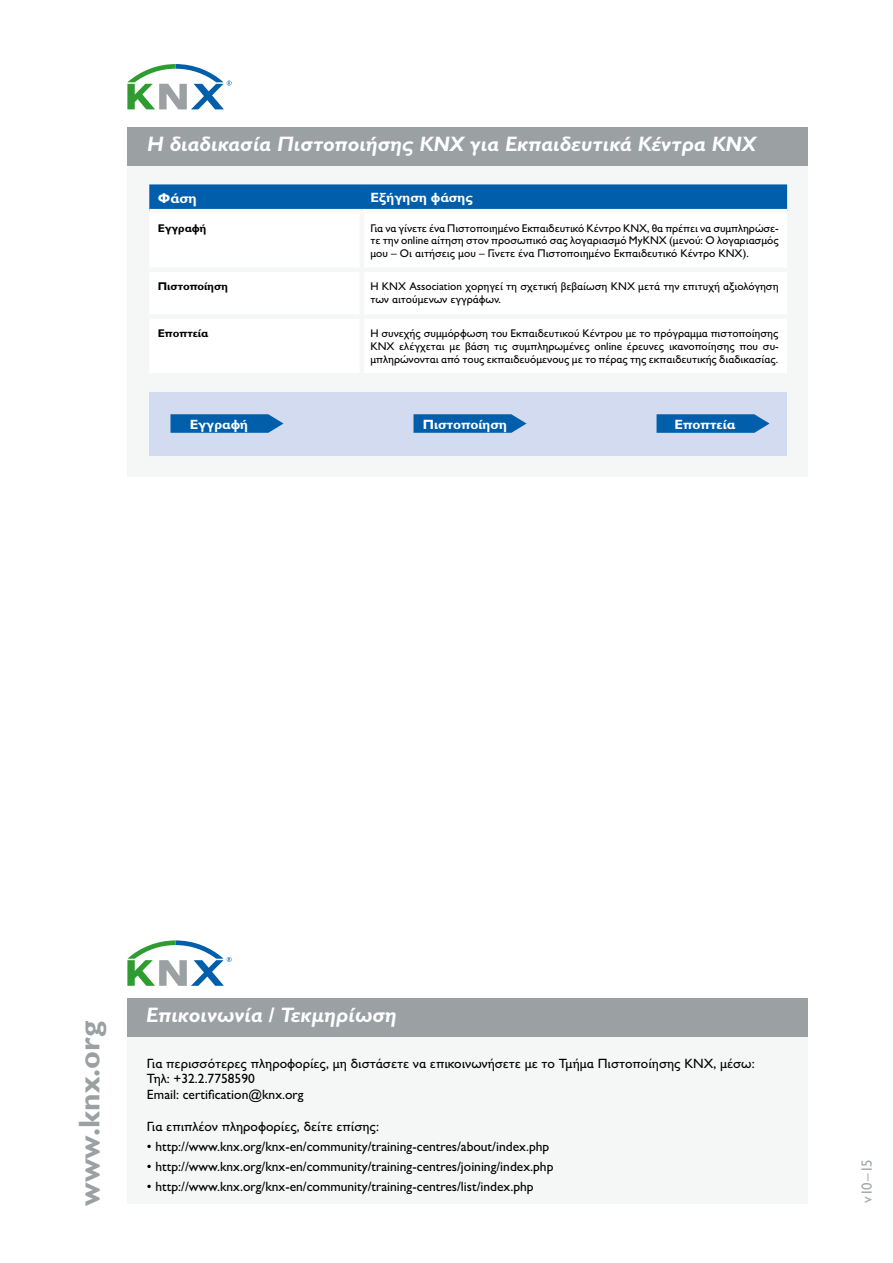
<style>
.page{position:relative;width:893px;height:1263px;background:#fff}
.page>*{position:absolute;margin:0;border:0;box-sizing:border-box;transform-origin:0 0}
.t1{font:700 30px "M Gill Sans";color:#9ba0a3}
.t2{font:italic 700 21px "Gill Sans MT Pro Grk";color:#fff}
.t3{font:15px "M Gill Sans";color:#a5aaad}
.t4{font:700 14.25px "Gill Sans MT Pro Grk";color:#fff}
.t5{font:500 13.5px/15.8px "Gill Sans MT Pro Grk";color:#000}
.t6{font:700 13.5px "Gill Sans MT Pro Grk";color:#fff}
.t7{font:500 11.25px/12.8px "Gill Sans MT Pro Grk";color:#000;text-align:justify}
.t8{font:700 11.25px "Gill Sans MT Pro Grk";color:#000}
</style>
<div class="page">
<div style="left:127px;top:128px;width:680px;height:38px;background:#9ba0a3"></div>
<div style="left:127px;top:1014px;width:680px;height:190px;background:#f5f6f6"></div>
<div style="left:127px;top:999px;width:681px;height:38px;background:#9ba0a3"></div>
<svg style="left:127px;top:64px;width:105px;height:45px"></svg>
<svg style="left:127px;top:940px;width:105px;height:46px"></svg>
<svg style="left:149px;top:184px;width:638px;height:25px;background:#0561ab"></svg>
<hr style="left:149px;top:209px;width:213px;height:4px;background:#fafafb">
<hr style="left:362px;top:209px;width:425px;height:4px;background:#fafafb">
<div style="left:149px;top:392px;width:638px;height:63px;background:#d2dbf0"></div>
<svg style="left:170px;top:414px;width:113px;height:19px;background:#1269b0"></svg>
<svg style="left:413px;top:414px;width:113px;height:19px;background:#1269b0"></svg>
<svg style="left:656px;top:414px;width:113px;height:19px;background:#1269b0"></svg>
<h2 class="t2" style="left:147px;top:131px;width:610px">Η διαδικασία Πιστοποιήσης KNX για Εκπαιδευτικά Κέντρα ΚΝΧ</h2>
<p class="t4" style="left:158px;top:189px;width:41px">Φάση</p>
<p class="t6" style="left:370px;top:189px;width:104px">Εξήγηση φάσης</p>
<p class="t8" style="left:158px;top:221px;width:50px">Εγγραφή</p>
<p class="t7" style="left:370px;top:221px;width:410px">Για να γίνετε ένα Πιστοποιημένο Εκπαιδευτικό Κέντρο KNX, θα πρέπει να συμπληρώσε&shy;τε την online αίτηση στον προσωπικό σας λογαριασμό MyKNX (μενού: Ο λογαριασμός μου – Οι αιτήσεις μου – Γίνετε ένα Πιστοποιημένο Εκπαιδευτικό Κέντρο KNX).</p>
<p class="t8" style="left:158px;top:279px;width:72px">Πιστοποίηση</p>
<p class="t7" style="left:370px;top:280px;width:410px">Η KNX Association χορηγεί τη σχετική βεβαίωση KNX μετά την επιτυχή αξιολόγηση των αιτούμενων εγγράφων.</p>
<p class="t8" style="left:158px;top:326px;width:52px">Εποπτεία</p>
<p class="t7" style="left:370px;top:327px;width:410px">Η συνεχής συμμόρφωση του Εκπαιδευτικού Κέντρου με το πρόγραμμα πιστοποίησης KNX ελέγχεται με βάση τις συμπληρωμένες online έρευνες ικανοποίησης που συ&shy;μπληρώνονται από τους εκπαιδευόμενους με το πέρας της εκπαιδευτικής διαδικασίας.</p>
<p class="t6" style="left:190px;top:416px;width:60px">Εγγραφή</p>
<p class="t6" style="left:423px;top:416px;width:86px">Πιστοποίηση</p>
<p class="t6" style="left:675px;top:416px;width:62px">Εποπτεία</p>
<h1 class="t1" style="left:73px;top:1206px;width:186px;rotate:-90deg">www.knx.org</h1>
<h2 class="t2" style="left:146px;top:1002px;width:252px">Επικοινωνία / Τεκμηρίωση</h2>
<p class="t5" style="left:147px;top:1055px;width:609px">Για περισσότερες πληροφορίες, μη διστάσετε να επικοινωνήσετε με το Τμήμα Πιστοποίησης KNX, μέσω:<br>Τηλ: +32.2.7758590<br>Email: certification@knx.org</p>
<p class="t5" style="left:147px;top:1118px;width:234px">Για επιπλέον πληροφορίες, δείτε επίσης:</p>
<p class="t5" style="left:147px;top:1138px;width:404px">• http://www.knx.org/knx-en/community/training-centres/about/index.php</p>
<p class="t5" style="left:147px;top:1158px;width:408px">• http://www.knx.org/knx-en/community/training-centres/joining/index.php</p>
<p class="t5" style="left:147px;top:1178px;width:388px">• http://www.knx.org/knx-en/community/training-centres/list/index.php</p>
<h3 class="t3" style="left:858px;top:1203px;width:46px;rotate:-90deg">v10 –15</h3>
</div>
